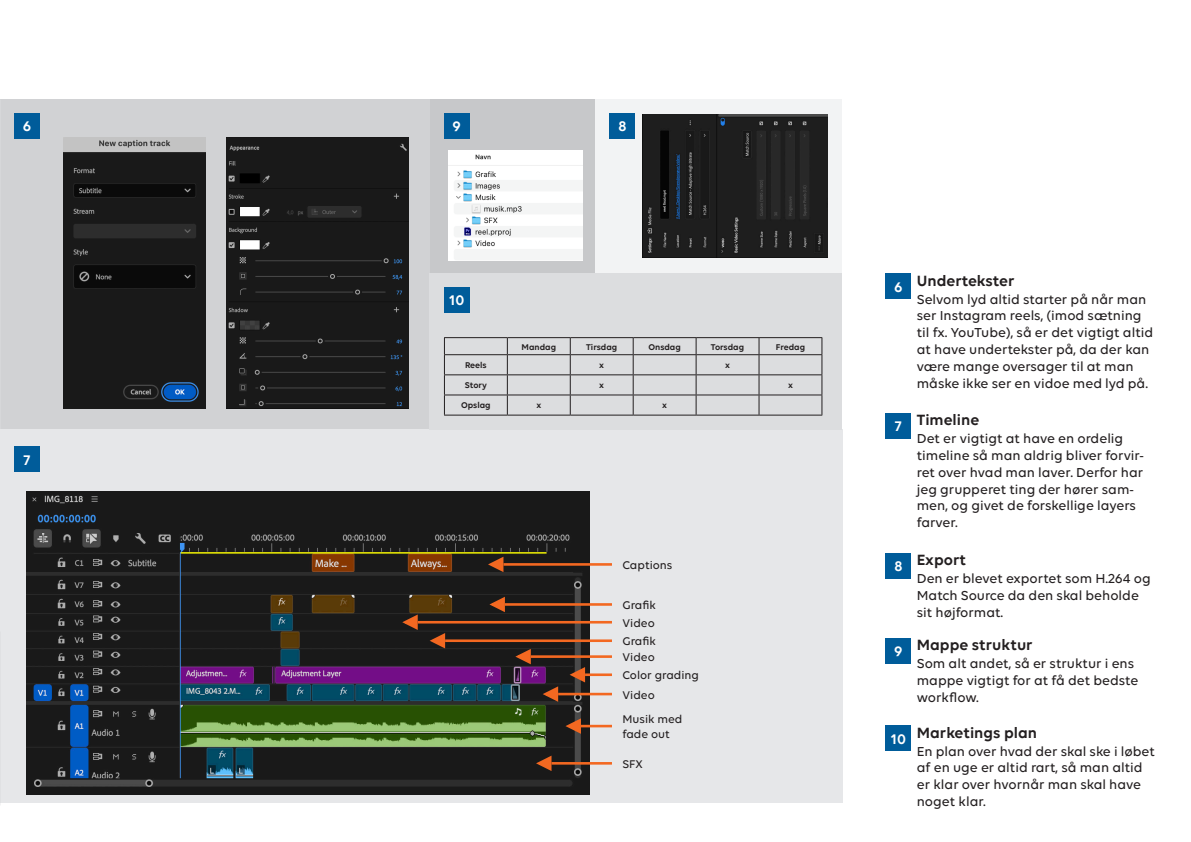
<style>
.page{position:relative;width:1191px;height:842px;background:#fff}
.page>*{position:absolute;margin:0;border:0;box-sizing:border-box;transform-origin:0 0}
.t1{font:600 16px "Volte";color:#231f20}
.t2{font:600 15px "Volte";color:#fff}
.t3{font:500 14px/16.8px "Volte";color:#231f20}
.t4{font:500 12px/14.4px "Volte";color:#231f20}
.t5{font:600 9px "Volte";color:#231f20}
</style>
<div class="page">
<div style="left:885px;top:273px;width:26px;height:26px;background:#005c9a"></div>
<div style="left:885px;top:413px;width:26px;height:26px;background:#005c9a"></div>
<div style="left:885px;top:553px;width:26px;height:25px;background:#005c9a"></div>
<div style="left:885px;top:638px;width:26px;height:25px;background:#005c9a"></div>
<div style="left:885px;top:725px;width:26px;height:26px;background:#005c9a"></div>
<div style="left:0;top:99px;width:430px;height:333px;background:#d1d2d4"></div>
<div style="left:0;top:430px;width:842px;height:373px;background:#e6e7e9"></div>
<div style="left:430px;top:99px;width:165px;height:174px;background:#c7c8ca"></div>
<div style="left:595px;top:99px;width:247px;height:174px;background:#f2f3f4"></div>
<div style="left:430px;top:273px;width:412px;height:157px;background:#dcdddf"></div>
<img style="left:227px;top:137px;width:181px;height:272px">
<img style="left:64px;top:137px;width:141px;height:272px">
<img style="left:27px;top:492px;width:563px;height:302px">
<hr style="left:558px;top:693px;width:54px;height:2px;background:#f36821">
<svg style="left:542px;top:684px;width:17px;height:20px"></svg>
<hr style="left:585px;top:673px;width:27px;height:3px;background:#f36821">
<svg style="left:569px;top:665px;width:17px;height:19px"></svg>
<hr style="left:531px;top:655px;width:81px;height:3px;background:#f36821">
<svg style="left:515px;top:647px;width:17px;height:19px"></svg>
<hr style="left:505px;top:603px;width:107px;height:3px;background:#f36821">
<svg style="left:489px;top:595px;width:17px;height:19px"></svg>
<hr style="left:418px;top:621px;width:194px;height:2px;background:#f36821">
<svg style="left:402px;top:612px;width:17px;height:20px"></svg>
<hr style="left:445px;top:639px;width:167px;height:3px;background:#f36821">
<svg style="left:429px;top:631px;width:17px;height:19px"></svg>
<hr style="left:503px;top:563px;width:109px;height:3px;background:#f36821">
<svg style="left:487px;top:555px;width:18px;height:19px"></svg>
<hr style="left:581px;top:725px;width:31px;height:2px;background:#f36821">
<svg style="left:565px;top:716px;width:17px;height:20px"></svg>
<hr style="left:551px;top:762px;width:61px;height:3px;background:#f36821">
<svg style="left:535px;top:753px;width:18px;height:20px"></svg>
<img style="left:448px;top:150px;width:134px;height:111px">
<img style="left:643px;top:115px;width:184px;height:142px">
<hr style="left:444px;top:337px;width:63px;height:1px;background:#231f20">
<hr style="left:507px;top:337px;width:63px;height:1px;background:#231f20">
<hr style="left:570px;top:337px;width:63px;height:1px;background:#231f20">
<hr style="left:633px;top:337px;width:63px;height:1px;background:#231f20">
<hr style="left:696px;top:337px;width:63px;height:1px;background:#231f20">
<hr style="left:759px;top:337px;width:63px;height:1px;background:#231f20">
<hr style="left:444px;top:354px;width:63px;height:1px;background:#231f20">
<hr style="left:507px;top:354px;width:63px;height:1px;background:#231f20">
<hr style="left:570px;top:354px;width:63px;height:1px;background:#231f20">
<hr style="left:633px;top:354px;width:63px;height:1px;background:#231f20">
<hr style="left:696px;top:354px;width:63px;height:1px;background:#231f20">
<hr style="left:759px;top:354px;width:63px;height:1px;background:#231f20">
<hr style="left:444px;top:374px;width:63px;height:1px;background:#231f20">
<hr style="left:507px;top:374px;width:63px;height:1px;background:#231f20">
<hr style="left:570px;top:374px;width:63px;height:1px;background:#231f20">
<hr style="left:633px;top:374px;width:63px;height:1px;background:#231f20">
<hr style="left:696px;top:374px;width:63px;height:1px;background:#231f20">
<hr style="left:759px;top:374px;width:63px;height:1px;background:#231f20">
<hr style="left:444px;top:395px;width:63px;height:1px;background:#231f20">
<svg style="left:444px;top:338px;width:1px;height:77px"></svg>
<hr style="left:507px;top:395px;width:63px;height:1px;background:#231f20">
<svg style="left:507px;top:338px;width:1px;height:77px"></svg>
<hr style="left:570px;top:395px;width:63px;height:1px;background:#231f20">
<svg style="left:570px;top:338px;width:1px;height:77px"></svg>
<hr style="left:633px;top:395px;width:63px;height:1px;background:#231f20">
<svg style="left:633px;top:338px;width:1px;height:77px"></svg>
<hr style="left:696px;top:395px;width:63px;height:1px;background:#231f20">
<svg style="left:695px;top:338px;width:1px;height:77px"></svg>
<hr style="left:759px;top:395px;width:63px;height:1px;background:#231f20">
<svg style="left:758px;top:338px;width:1px;height:77px"></svg>
<svg style="left:821px;top:338px;width:1px;height:77px"></svg>
<hr style="left:444px;top:415px;width:63px;height:1px;background:#231f20">
<hr style="left:507px;top:415px;width:63px;height:1px;background:#231f20">
<hr style="left:570px;top:415px;width:63px;height:1px;background:#231f20">
<hr style="left:633px;top:415px;width:63px;height:1px;background:#231f20">
<hr style="left:696px;top:415px;width:63px;height:1px;background:#231f20">
<hr style="left:759px;top:415px;width:63px;height:1px;background:#231f20">
<div style="left:14px;top:113px;width:26px;height:26px;background:#005c9a"></div>
<div style="left:444px;top:113px;width:25px;height:26px;background:#005c9a"></div>
<div style="left:444px;top:287px;width:25px;height:26px;background:#005c9a"></div>
<div style="left:609px;top:113px;width:26px;height:26px;background:#005c9a"></div>
<div style="left:14px;top:446px;width:26px;height:26px;background:#005c9a"></div>
<p class="t2" style="left:23px;top:118px;width:10px">6</p>
<p class="t2" style="left:452px;top:118px;width:10px">9</p>
<p class="t2" style="left:618px;top:118px;width:10px">8</p>
<p class="t2" style="left:449px;top:292px;width:17px">10</p>
<p class="t5" style="left:521px;top:341px;width:36px">Mandag</p>
<p class="t5" style="left:586px;top:341px;width:33px">Tirsdag</p>
<p class="t5" style="left:648px;top:341px;width:34px">Onsdag</p>
<p class="t5" style="left:711px;top:341px;width:35px">Torsdag</p>
<p class="t5" style="left:776px;top:341px;width:31px">Fredag</p>
<p class="t2" style="left:23px;top:451px;width:8px">7</p>
<p class="t5" style="left:465px;top:360px;width:23px">Reels</p>
<p class="t5" style="left:599px;top:360px;width:6px">x</p>
<p class="t5" style="left:725px;top:360px;width:6px">x</p>
<p class="t5" style="left:465px;top:380px;width:24px">Story</p>
<p class="t5" style="left:599px;top:380px;width:6px">x</p>
<p class="t5" style="left:788px;top:380px;width:6px">x</p>
<p class="t5" style="left:461px;top:400px;width:31px">Opslag</p>
<p class="t5" style="left:536px;top:400px;width:6px">x</p>
<p class="t5" style="left:662px;top:400px;width:6px">x</p>
<p class="t4" style="left:622px;top:557px;width:51px">Captions</p>
<p class="t4" style="left:622px;top:598px;width:35px">Grafik</p>
<p class="t4" style="left:622px;top:633px;width:35px">Grafik</p>
<p class="t4" style="left:622px;top:668px;width:78px">Color grading</p>
<p class="t4" style="left:622px;top:687px;width:34px">Video</p>
<p class="t4" style="left:622px;top:712px;width:61px">Musik med fade out</p>
<p class="t4" style="left:622px;top:756px;width:22px">SFX</p>
<p class="t4" style="left:622px;top:615px;width:34px">Video</p>
<p class="t4" style="left:622px;top:650px;width:34px">Video</p>
<p class="t2" style="left:894px;top:278px;width:10px">6</p>
<p class="t2" style="left:895px;top:417px;width:8px">7</p>
<p class="t1" style="left:916px;top:271px;width:99px">Undertekster</p>
<p class="t3" style="left:916px;top:290px;width:238px">Selvom lyd altid starter på når man ser Instagram reels, (imod sætning til fx. YouTube), så er det vigtigt altid at have undertekster på, da der kan være mange oversager til at man måske ikke ser en vidoe med lyd på.</p>
<p class="t1" style="left:916px;top:410px;width:64px">Timeline</p>
<p class="t3" style="left:916px;top:430px;width:229px">Det er vigtigt at have en ordelig timeline så man aldrig bliver forvir&shy;ret over hvad man laver. Derfor har jeg grupperet ting der hører sam&shy;men, og givet de forskellige layers farver.</p>
<p class="t2" style="left:894px;top:557px;width:10px">8</p>
<p class="t2" style="left:894px;top:642px;width:10px">9</p>
<p class="t2" style="left:890px;top:730px;width:17px">10</p>
<p class="t1" style="left:916px;top:550px;width:51px">Export</p>
<p class="t3" style="left:916px;top:570px;width:235px">Den er blevet exportet som H.264 og<br>Match Source da den skal beholde sit højformat.</p>
<p class="t3" style="left:916px;top:655px;width:223px">Som alt andet, så er struktur i ens mappe vigtigt for at få det bedste workflow.</p>
<p class="t1" style="left:916px;top:635px;width:117px">Mappe struktur</p>
<p class="t1" style="left:916px;top:723px;width:122px">Marketings plan</p>
<p class="t3" style="left:916px;top:742px;width:240px">En plan over hvad der skal ske i løbet af en uge er altid rart, så man altid er klar over hvornår man skal have noget klar.</p>
</div>
